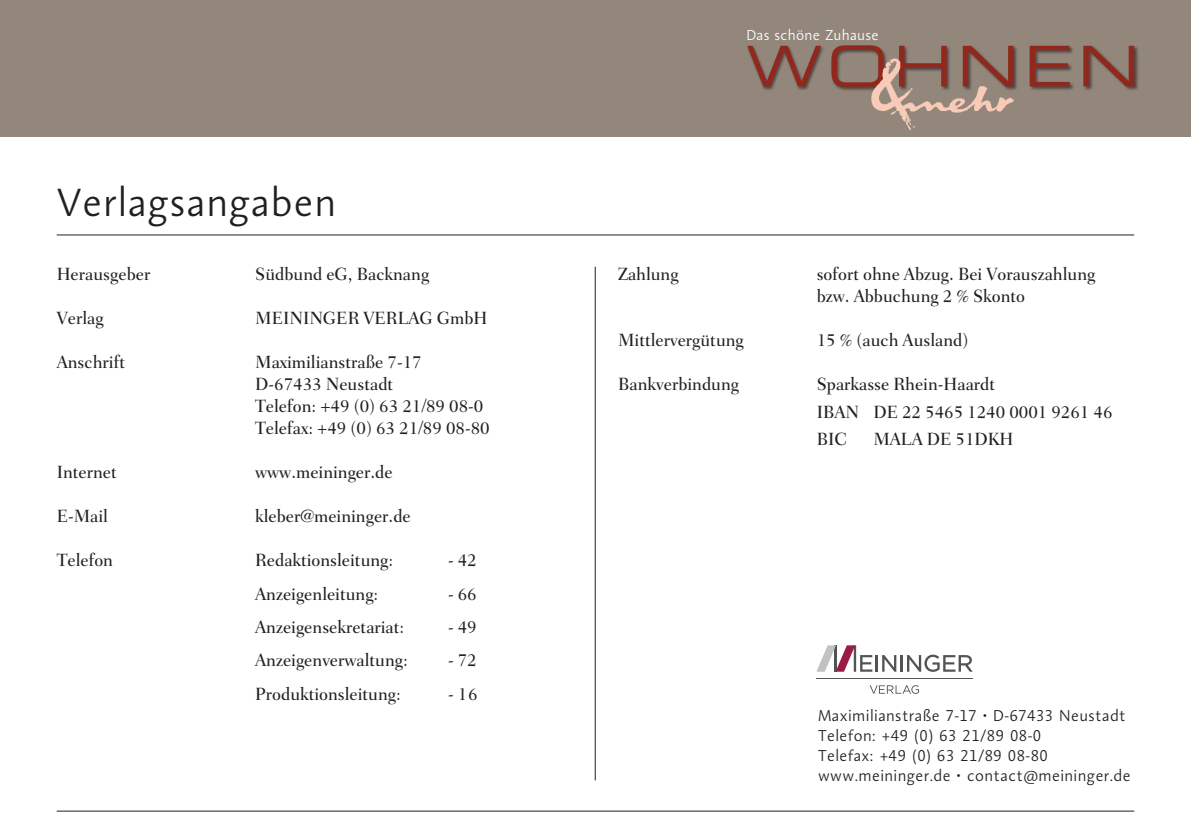
<style>
.page{position:relative;width:1191px;height:840px;background:#fff}
.page>*{position:absolute;margin:0;border:0;box-sizing:border-box;transform-origin:0 0}
.t1{font:300 40px "Aroma No 2 LT Pro";letter-spacing:.025em;color:#231f20}
.t2{font:500 18px/22px "Fairfield LT Std";color:#231f20;scale:.95 1}
.t3{font:300 16px/20px "Aroma No 2 LT Pro";letter-spacing:.025em;color:#231f20}
.t4{font:300 14.6px "Aroma No 2 LT Pro";letter-spacing:.02em;color:#fff}
</style>
<div class="page">
<hr style="left:57px;top:234px;width:1077px;height:1px;background:#231f20">
<hr style="left:57px;top:810px;width:1077px;height:1px;background:#231f20">
<hr style="left:595px;top:266px;width:1px;height:514px;background:#231f20">
<svg style="left:817px;top:645px;width:55px;height:26px"></svg>
<hr style="left:875px;top:654px;width:3px;height:17px;background:#535355">
<svg style="left:882px;top:655px;width:14px;height:16px"></svg>
<hr style="left:900px;top:654px;width:3px;height:17px;background:#535355">
<svg style="left:907px;top:654px;width:65px;height:17px"></svg>
<hr style="left:816px;top:677px;width:156px;height:1px;background:#535355">
<svg style="left:869px;top:685px;width:50px;height:8px"></svg>
<div style="left:0;top:0;width:1191px;height:136px;background:#93877c"></div>
<div style="left:746px;top:45px;width:393px;height:46px;background:#231f20;opacity:.6"></div>
<svg style="left:747px;top:45px;width:387px;height:42px"></svg>
<img style="left:868px;top:54px;width:151px;height:76px">
<h1 class="t1" style="left:57px;top:177px;width:281px">Verlagsangaben</h1>
<p class="t2" style="left:57px;top:263px;width:100px">Herausgeber</p>
<p class="t2" style="left:255px;top:263px;width:185px">Südbund eG, Backnang</p>
<p class="t2" style="left:57px;top:307px;width:51px">Verlag</p>
<p class="t2" style="left:255px;top:307px;width:246px">MEININGER VERLAG GmbH</p>
<p class="t2" style="left:57px;top:351px;width:73px">Anschrift</p>
<p class="t2" style="left:255px;top:351px;width:248px">Maximilianstraße 7-17<br>D-67433 Neustadt<br>Telefon: +49 (0) 63 21/89 08-0<br>Telefax: +49 (0) 63 21/89 08-80</p>
<p class="t2" style="left:57px;top:461px;width:65px">Internet</p>
<p class="t2" style="left:255px;top:461px;width:146px">www.meininger.de</p>
<p class="t2" style="left:57px;top:505px;width:55px">E-Mail</p>
<p class="t2" style="left:255px;top:505px;width:165px">kleber@meininger.de</p>
<p class="t2" style="left:57px;top:549px;width:61px">Telefon</p>
<p class="t2" style="left:255px;top:549px;width:147px">Redaktionsleitung:</p>
<p class="t2" style="left:448px;top:549px;width:32px">- 42</p>
<p class="t2" style="left:255px;top:582px;width:131px">Anzeigenleitung:</p>
<p class="t2" style="left:448px;top:582px;width:32px">- 66</p>
<p class="t2" style="left:255px;top:615px;width:158px">Anzeigensekretariat:</p>
<p class="t2" style="left:448px;top:615px;width:32px">- 49</p>
<p class="t2" style="left:255px;top:649px;width:162px">Anzeigenverwaltung:</p>
<p class="t2" style="left:448px;top:649px;width:32px">- 72</p>
<p class="t2" style="left:255px;top:682px;width:155px">Produktionsleitung:</p>
<p class="t2" style="left:448px;top:682px;width:33px">- 16</p>
<p class="t4" style="left:746px;top:25px;width:134px">Das schöne Zuhause</p>
<p class="t2" style="left:618px;top:263px;width:65px">Zahlung</p>
<p class="t2" style="left:816px;top:263px;width:295px">sofort ohne Abzug. Bei Vorauszahlung bzw. Abbuchung 2 % Skonto</p>
<p class="t2" style="left:618px;top:329px;width:134px">Mittlervergütung</p>
<p class="t2" style="left:816px;top:329px;width:161px">15 % (auch Ausland)</p>
<p class="t2" style="left:618px;top:373px;width:129px">Bankverbindung</p>
<p class="t2" style="left:816px;top:370px;width:313px;line-height:27.6px">Sparkasse Rhein-Haardt<br>IBAN DE 22 5465 1240 0001 9261 46<br>BIC</p>
<p class="t2" style="left:873px;top:428px;width:149px">MALA DE 51DKH</p>
<p class="t3" style="left:818px;top:705px;width:314px">Maximilianstraße 7-17 • D-67433 Neustadt Telefon: +49 (0) 63 21/89 08-0<br>Telefax: +49 (0) 63 21/89 08-80 www.meininger.de • contact@meininger.de</p>
</div>
